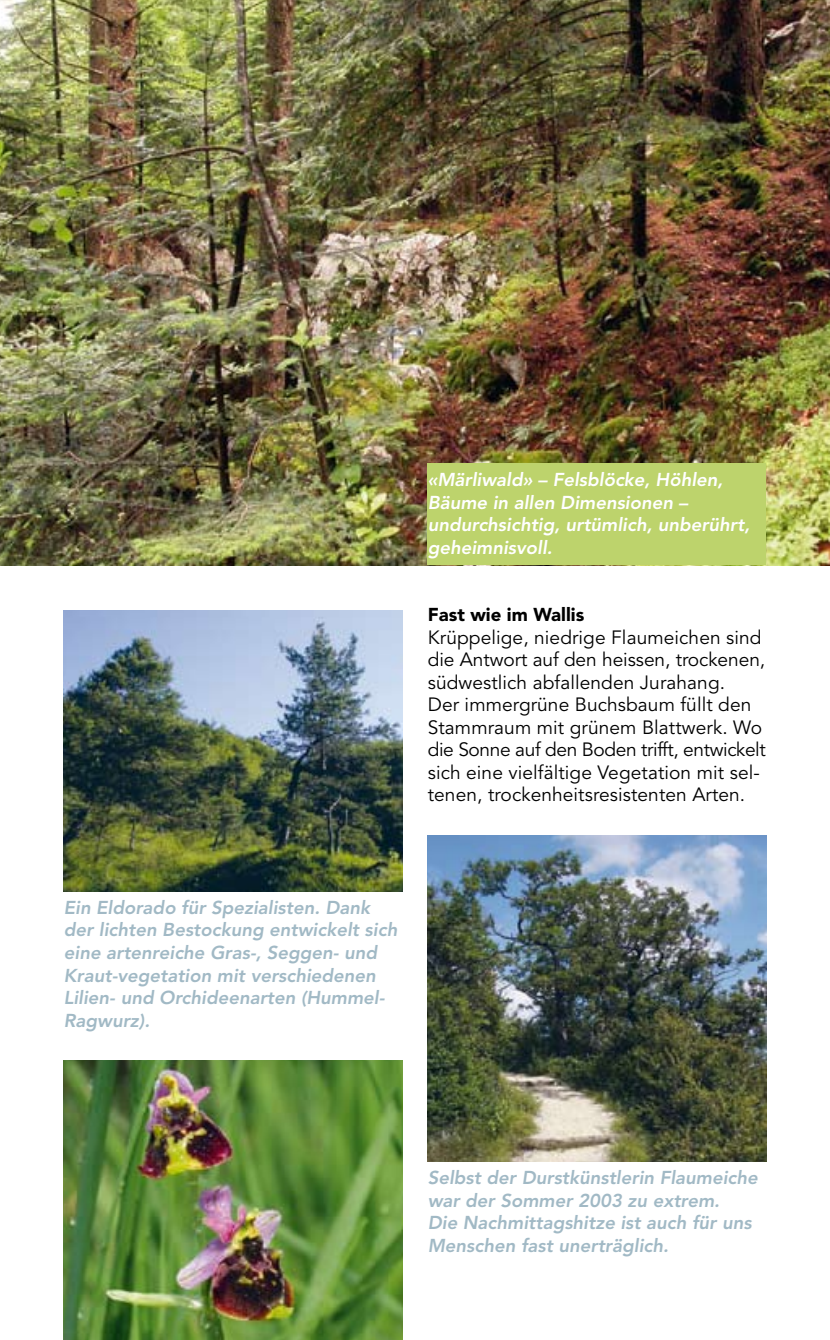
<style>
.page{position:relative;width:830px;height:1340px;background:#fff}
.page>*{position:absolute;margin:0;border:0;box-sizing:border-box;transform-origin:0 0}
.t1{font:19.12px/22.5px "Avenir";letter-spacing:.005em;color:#000}
.t2{font:italic 800 18.45px/22.5px "Avenir";color:#a1b9c5}
.t3{font:italic 800 18.45px/22.5px "Avenir";color:#fff}
.t4{font:900 18.45px "Avenir";color:#000}
</style>
<div class="page">
<img style="left:0;top:0;width:829px;height:565px">
<img style="left:64px;top:610px;width:338px;height:281px">
<img style="left:64px;top:1060px;width:338px;height:279px">
<img style="left:427px;top:835px;width:338px;height:326px">
<div style="left:427px;top:464px;width:338px;height:101px;background:#bdd36c"></div>
<p class="t3" style="left:427px;top:468px;width:323px">«Märliwald» – Felsblöcke, Höhlen,<br>Bäume in allen Dimensionen – undurchsichtig, urtümlich, unberührt, geheimnisvoll.</p>
<p class="t4" style="left:427px;top:603px;width:158px">Fast wie im Wallis</p>
<p class="t1" style="left:427px;top:626px;width:339px">Krüppelige, niedrige Flaumeichen sind die Antwort auf den heissen, trockenen, südwestlich abfallenden Jurahang.<br>Der immergrüne Buchsbaum füllt den Stammraum mit grünem Blattwerk. Wo die Sonne auf den Boden trifft, entwickelt sich eine vielfältige Vegetation mit sel&shy;tenen, trockenheitsresistenten Arten.</p>
<p class="t2" style="left:64px;top:896px;width:335px">Ein Eldorado für Spezialisten. Dank der lichten Bestockung entwickelt sich eine artenreiche Gras-, Seggen- und Kraut-vegetation mit verschiedenen Lilien- und Orchideenarten (Hummel-Ragwurz).</p>
<p class="t2" style="left:427px;top:1166px;width:331px">Selbst der Durstkünstlerin Flaumeiche war der Sommer 2003 zu extrem.<br>Die Nachmittagshitze ist auch für uns Menschen fast unerträglich.</p>
</div>
